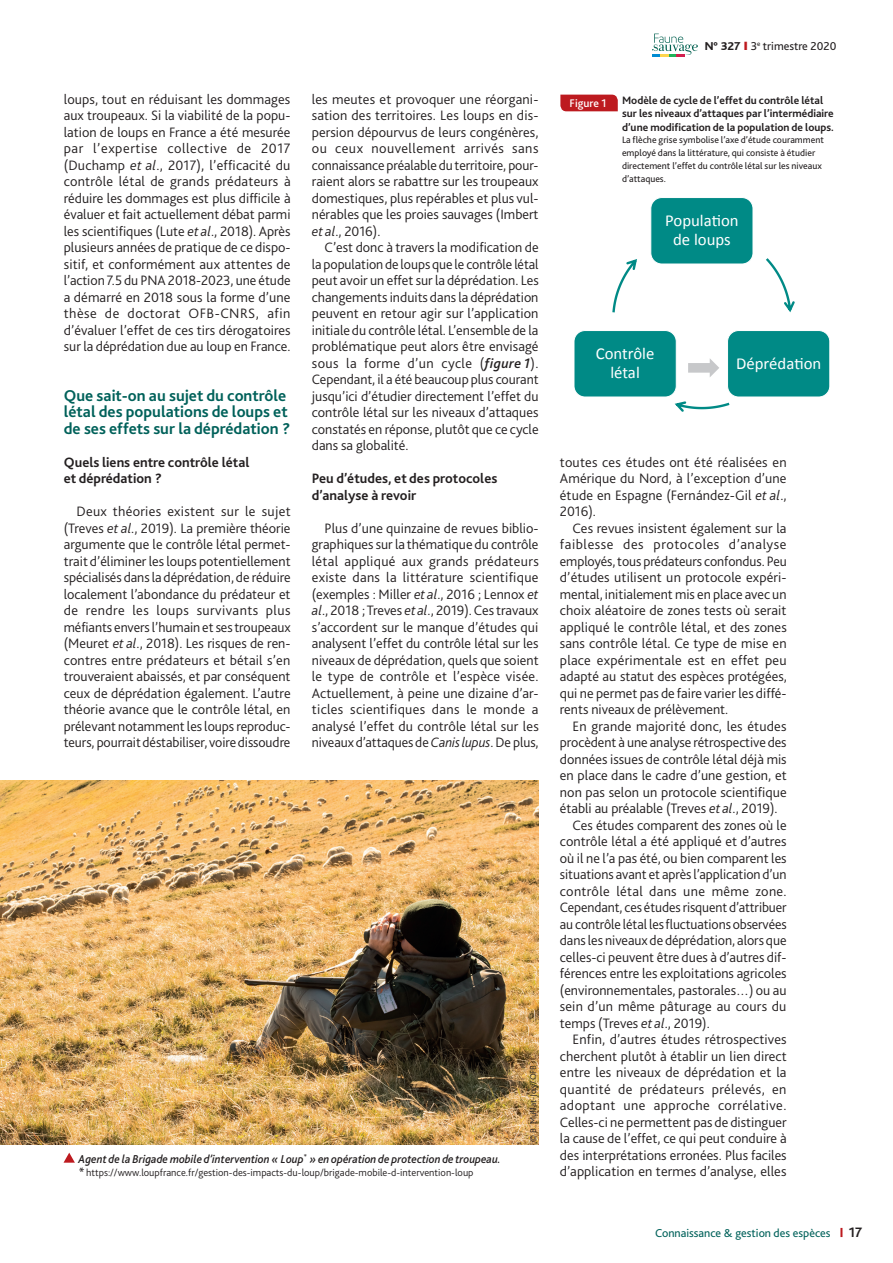
<style>
.page{position:relative;width:893px;height:1263px;background:#fff}
.page>*{position:absolute;margin:0;border:0;box-sizing:border-box;transform-origin:0 0}
.t1{font:16.8px/18.5px "Calibri";color:#fff;text-align:center}
.TR-Inter_1{font:700 16.5px/16.5px "Bliss 2";color:#00615a}
.TR-Textecourant{font:300 14.25px/16.5px "Bliss 2";color:#231f20;text-align:justify}
.TR-Inter_2{font:700 14.25px/16.5px "Bliss 2";color:#231f20}
.TR-Folo-D{font:700 14.25px "Bliss 2";color:#231f20}
.TR-Légende{font:italic 500 12px "Bliss 2";color:#231f20;scale:.95 1}
.t2{font:12px "Bliss 2";color:#00615a}
.t3{font:12px "Bliss 2";color:#231f20}
.t4{font:500 11.55px "Bliss 2";color:#fff}
.TR-Figure-Titre-1{font:700 11.25px/13.5px "Bliss 2";color:#231f20}
.TR-Légende-2{font:300 10.5px "Bliss 2";color:#231f20}
.TR-Figure-Titre-1-2{font:9.75px/12.8px "Bliss 2";color:#231f20}
.TR-Copyright{font:300 9px "Bliss 2";color:#231f20}
.s1{font-style:italic}
.s2{font-weight:500;font-style:italic}
.s3{font-weight:500;font-style:italic;font-size:12px}
.s4{font-family:"Bliss";font-weight:800}
.s5{color:#bd1a1f}
</style>
<div class="page">
<svg style="left:840px;top:1228px;width:2px;height:9px"></svg>
<svg style="left:652px;top:34px;width:46px;height:23px"></svg>
<svg style="left:560px;top:95px;width:58px;height:16px"></svg>
<div style="left:651px;top:198px;width:102px;height:66px;background:#008a86;border-radius:11px"></div>
<div style="left:650px;top:197px;width:103px;height:67px;border:1px solid #fff;border-radius:11px"></div>
<svg style="left:766px;top:258px;width:29px;height:54px"></svg>
<div style="left:727px;top:331px;width:103px;height:66px;background:#008a86;border-radius:11px"></div>
<div style="left:727px;top:330px;width:103px;height:67px;border:1px solid #fff;border-radius:11px"></div>
<svg style="left:675px;top:401px;width:54px;height:11px"></svg>
<div style="left:574px;top:331px;width:102px;height:66px;background:#008a86;border-radius:11px"></div>
<div style="left:574px;top:330px;width:102px;height:67px;border:1px solid #fff;border-radius:11px"></div>
<svg style="left:612px;top:259px;width:25px;height:53px"></svg>
<svg style="left:688px;top:359px;width:31px;height:18px"></svg>
<img style="left:0;top:780px;width:538px;height:364px">
<svg style="left:64px;top:1153px;width:11px;height:10px"></svg>
<p class="TR-Textecourant" style="left:64px;top:90px;width:228px">loups, tout en réduisant les dommages aux troupeaux. Si la viabilité de la popu&shy;lation de loups en France a été mesurée par l’expertise collective de 2017 (Duchamp <span class="s1">et al</span>., 2017), l’efficacité du contrôle létal de grands prédateurs à réduire les dommages est plus difficile à évaluer et fait actuellement débat parmi les scientifiques (Lute <span class="s1">et al</span>., 2018). Après plusieurs années de pratique de ce dispo&shy;sitif, et conformément aux attentes de l’action 7.5 du PNA 2018-2023, une étude a démarré en 2018 sous la forme d’une thèse de doctorat OFB-CNRS, afin d’évaluer l’effet de ces tirs dérogatoires sur la déprédation due au loup en France.</p>
<p class="TR-Inter_1" style="left:64px;top:386px;width:228px">Que sait-on au sujet du contrôle létal des populations de loups et de ses effets sur la déprédation ?</p>
<p class="TR-Inter_2" style="left:64px;top:453px;width:187px">Quels liens entre contrôle létal et déprédation ?</p>
<p class="TR-Textecourant" style="left:64px;top:503px;width:228px;text-indent:13px">Deux théories existent sur le sujet (Treves <span class="s1">et al</span>., 2019). La première théorie argumente que le contrôle létal permet&shy;trait d’éliminer les loups potentiellement spécialisés dans la déprédation, de réduire localement l’abondance du prédateur et de rendre les loups survivants plus méfiants envers l’humain et ses troupeaux (Meuret <span class="s1">et al</span>., 2018). Les risques de ren&shy;contres entre prédateurs et bétail s’en trouveraient abaissés, et par conséquent ceux de déprédation également. L’autre théorie avance que le contrôle létal, en prélevant notamment les loups reproduc&shy;teurs, pourrait déstabiliser, voire dissoudre</p>
<p class="TR-Textecourant" style="left:312px;top:90px;width:228px">les meutes et provoquer une réorgani&shy;sation des territoires. Les loups en dis&shy;persion dépourvus de leurs congénères, ou ceux nouvellement arrivés sans connaissance préalable du territoire, pour&shy;raient alors se rabattre sur les troupeaux domestiques, plus repérables et plus vul&shy;nérables que les proies sauvages (Imbert <span class="s1">et al</span>., 2016).</p>
<p class="TR-Textecourant" style="left:312px;top:239px;width:228px;text-indent:13px">C’est donc à travers la modification de la population de loups que le contrôle létal peut avoir un effet sur la déprédation. Les changements induits dans la déprédation peuvent en retour agir sur l’application initiale du contrôle létal. L’ensemble de la problématique peut alors être envisagé sous la forme d’un cycle (<span class="s2">figure 1</span>).<br>Cependant, il a été beaucoup plus courant jusqu’ici d’étudier directement l’effet du contrôle létal sur les niveaux d’attaques constatés en réponse, plutôt que ce cycle dans sa globalité.</p>
<p class="TR-Inter_2" style="left:312px;top:470px;width:187px">Peu d’études, et des protocoles d’analyse à revoir</p>
<p class="TR-Textecourant" style="left:312px;top:519px;width:228px;text-indent:13px">Plus d’une quinzaine de revues biblio&shy;graphiques sur la thématique du contrôle létal appliqué aux grands prédateurs existe dans la littérature scientifique (exemples : Miller <span class="s1">et al</span>., 2016 ; Lennox <span class="s1">et al</span>., 2018 ; Treves <span class="s1">et al</span>., 2019). Ces travaux s’accordent sur le manque d’études qui analysent l’effet du contrôle létal sur les niveaux de déprédation, quels que soient le type de contrôle et l’espèce visée.<br>Actuellement, à peine une dizaine d’ar&shy;ticles scientifiques dans le monde a analysé l’effet du contrôle létal sur les niveaux d’attaques de <span class="s1">Canis lupus</span>. De plus,</p>
<p class="TR-Copyright" style="left:528px;top:1142px;width:79px;rotate:-90deg">© B. Muffat-Joly/OFB</p>
<p class="TR-Légende" style="left:79px;top:1151px;width:446px">Agent de la Brigade mobile d’intervention « Loup<sup>*</sup> » en opération de protection de troupeau.</p>
<p class="TR-Légende-2" style="left:79px;top:1166px;width:396px"><span class="s3">*</span> https://www.loupfrance.fr/gestion-des-impacts-du-loup/brigade-mobile-d-intervention-loup</p>
<p class="t3" style="left:705px;top:39px;width:133px"><span class="s4">N° 327</span> <span class="s5">❙</span> 3<sup>e</sup> trimestre 2020</p>
<p class="t4" style="left:570px;top:96px;width:38px">Figure 1</p>
<p class="TR-Figure-Titre-1" style="left:622px;top:93px;width:213px">Modèle de cycle de l’effet du contrôle létal sur les niveaux d’attaques par l’intermédiaire d’une modification de la population de loups.</p>
<p class="TR-Figure-Titre-1-2" style="left:622px;top:133px;width:203px">La flèche grise symbolise l’axe d’étude couramment employé dans la littérature, qui consiste à étudier directement l’effet du contrôle létal sur les niveaux d’attaques.</p>
<p class="t1" style="left:665px;top:212px;width:75px">Population de loups</p>
<p class="t1" style="left:596px;top:345px;width:60px">Contrôle létal</p>
<p class="t1" style="left:736px;top:354px;width:87px">Déprédation</p>
<p class="TR-Textecourant" style="left:560px;top:453px;width:228px">toutes ces études ont été réalisées en Amérique du Nord, à l’exception d’une étude en Espagne (Fernández-Gil <span class="s1">et al</span>., 2016).</p>
<p class="TR-Textecourant" style="left:560px;top:519px;width:228px;text-indent:13px">Ces revues insistent également sur la faiblesse des protocoles d’analyse employés, tous prédateurs confondus. Peu d’études utilisent un protocole expéri&shy;mental, initialement mis en place avec un choix aléatoire de zones tests où serait appliqué le contrôle létal, et des zones sans contrôle létal. Ce type de mise en place expérimentale est en effet peu adapté au statut des espèces protégées, qui ne permet pas de faire varier les diffé&shy;rents niveaux de prélèvement.</p>
<p class="TR-Textecourant" style="left:560px;top:717px;width:228px;text-indent:13px">En grande majorité donc, les études procèdent à une analyse rétrospective des données issues de contrôle létal déjà mis en place dans le cadre d’une gestion, et non pas selon un protocole scientifique établi au préalable (Treves <span class="s1">et al</span>., 2019).</p>
<p class="TR-Textecourant" style="left:560px;top:816px;width:228px;text-indent:13px">Ces études comparent des zones où le contrôle létal a été appliqué et d’autres où il ne l’a pas été, ou bien comparent les situations avant et après l’application d’un contrôle létal dans une même zone.<br>Cependant, ces études risquent d’attribuer au contrôle létal les fluctuations observées dans les niveaux de déprédation, alors que celles-ci peuvent être dues à d’autres dif&shy;férences entre les exploitations agricoles (environnementales, pastorales…) ou au sein d’un même pâturage au cours du temps (Treves <span class="s1">et al</span>., 2019).</p>
<p class="TR-Textecourant" style="left:560px;top:1031px;width:228px;text-indent:13px">Enfin, d’autres études rétrospectives cherchent plutôt à établir un lien direct entre les niveaux de déprédation et la quantité de prédateurs prélevés, en adoptant une approche corrélative.<br>Celles-ci ne permettent pas de distinguer la cause de l’effet, ce qui peut conduire à des interprétations erronées. Plus faciles d’application en termes d’analyse, elles</p>
<p class="t2" style="left:655px;top:1225px;width:177px">Connaissance &amp; gestion des espèces</p>
<p class="TR-Folo-D" style="left:849px;top:1223px;width:15px">17</p>
</div>
